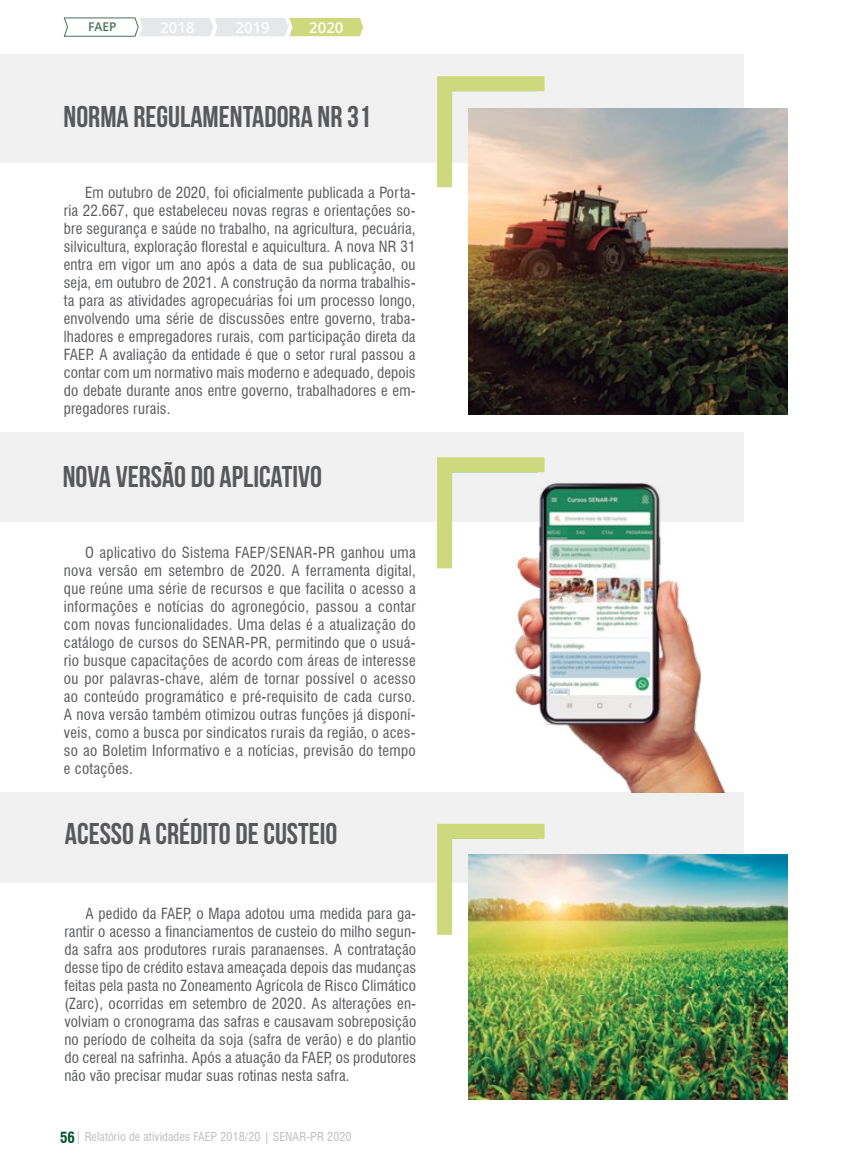
<style>
.page{position:relative;width:851px;height:1170px;background:#fff}
.page>*{position:absolute;margin:0;border:0;box-sizing:border-box;transform-origin:0 0}
.t1{font:700 30px "Bebas Neue";color:#58595b}
.t2{font:condensed 15px/18px "Swiss 721 BT";letter-spacing:.01em;color:#58595b;text-align:justify}
.t3{font:600 15px "Open Sans";color:#fff}
.t4{font:condensed 12px "Swiss 721 BT";letter-spacing:.01em;color:#bcbec0}
.t5{font:600 12px "Open Sans";color:#477154}
.s1{font-weight:700;font-size:15px;color:#00522a}
</style>
<div class="page">
<div style="left:0;top:54px;width:742px;height:108px;background:#f1f1f2"></div>
<img style="left:468px;top:108px;width:319px;height:307px">
<svg style="left:429px;top:76px;width:130px;height:126px"></svg>
<div style="left:0;top:432px;width:742px;height:90px;background:#f1f1f2"></div>
<svg style="left:437px;top:457px;width:108px;height:112px"></svg>
<div style="left:0;top:792px;width:742px;height:90px;background:#f1f1f2"></div>
<img style="left:468px;top:854px;width:319px;height:245px">
<svg style="left:429px;top:823px;width:130px;height:126px"></svg>
<img style="left:503px;top:474px;width:222px;height:318px">
<svg style="left:63px;top:17px;width:300px;height:20px"></svg>
<p class="t5" style="left:88px;top:19px;width:30px">FAEP</p>
<p class="t3" style="left:160px;top:17px;width:36px">2018</p>
<p class="t3" style="left:235px;top:17px;width:36px">2019</p>
<p class="t3" style="left:309px;top:17px;width:36px">2020</p>
<h1 class="t1" style="left:64px;top:100px;width:309px">NORMA REGULAMENTADORA NR 31</h1>
<p class="t2" style="left:64px;top:184px;width:353px;text-indent:21px">Em outubro de 2020, foi oficialmente publicada a Porta&shy;ria 22.667, que estabeleceu novas regras e orientações so&shy;bre segurança e saúde no trabalho, na agricultura, pecuária, silvicultura, exploração florestal e aquicultura. A nova NR 31 entra em vigor um ano após a data de sua publicação, ou seja, em outubro de 2021. A construção da norma trabalhis&shy;ta para as atividades agropecuárias foi um processo longo, envolvendo uma série de discussões entre governo, traba&shy;lhadores e empregadores rurais, com participação direta da FAEP. A avaliação da entidade é que o setor rural passou a contar com um normativo mais moderno e adequado, depois do debate durante anos entre governo, trabalhadores e em&shy;pregadores rurais.</p>
<h1 class="t1" style="left:63px;top:460px;width:261px">NOVA VERSÃO DO APLICATIVO</h1>
<p class="t2" style="left:64px;top:544px;width:353px;text-indent:21px">O aplicativo do Sistema FAEP/SENAR-PR ganhou uma nova versão em setembro de 2020. A ferramenta digital, que reúne uma série de recursos e que facilita o acesso a informações e notícias do agronegócio, passou a contar com novas funcionalidades. Uma delas é a atualização do catálogo de cursos do SENAR-PR, permitindo que o usuá&shy;rio busque capacitações de acordo com áreas de interesse ou por palavras-chave, além de tornar possível o acesso ao conteúdo programático e pré-requisito de cada curso.<br>A nova versão também otimizou outras funções já disponí&shy;veis, como a busca por sindicatos rurais da região, o aces&shy;so ao Boletim Informativo e a notícias, previsão do tempo e cotações.</p>
<h1 class="t1" style="left:65px;top:816px;width:274px">ACESSO A CRÉDITO DE CUSTEIO</h1>
<p class="t2" style="left:64px;top:904px;width:353px;text-indent:21px">A pedido da FAEP, o Mapa adotou uma medida para ga&shy;rantir o acesso a financiamentos de custeio do milho segun&shy;da safra aos produtores rurais paranaenses. A contratação desse tipo de crédito estava ameaçada depois das mudanças feitas pela pasta no Zoneamento Agrícola de Risco Climático (Zarc), ocorridas em setembro de 2020. As alterações en&shy;volviam o cronograma das safras e causavam sobreposição no período de colheita da soja (safra de verão) e do plantio do cereal na safrinha. Após a atuação da FAEP, os produtores não vão precisar mudar suas rotinas nesta safra.</p>
<p class="t4" style="left:60px;top:1128px;width:293px"><span class="s1">56</span>| Relatório de atividades FAEP 2018/20 | SENAR-PR 2020</p>
</div>
